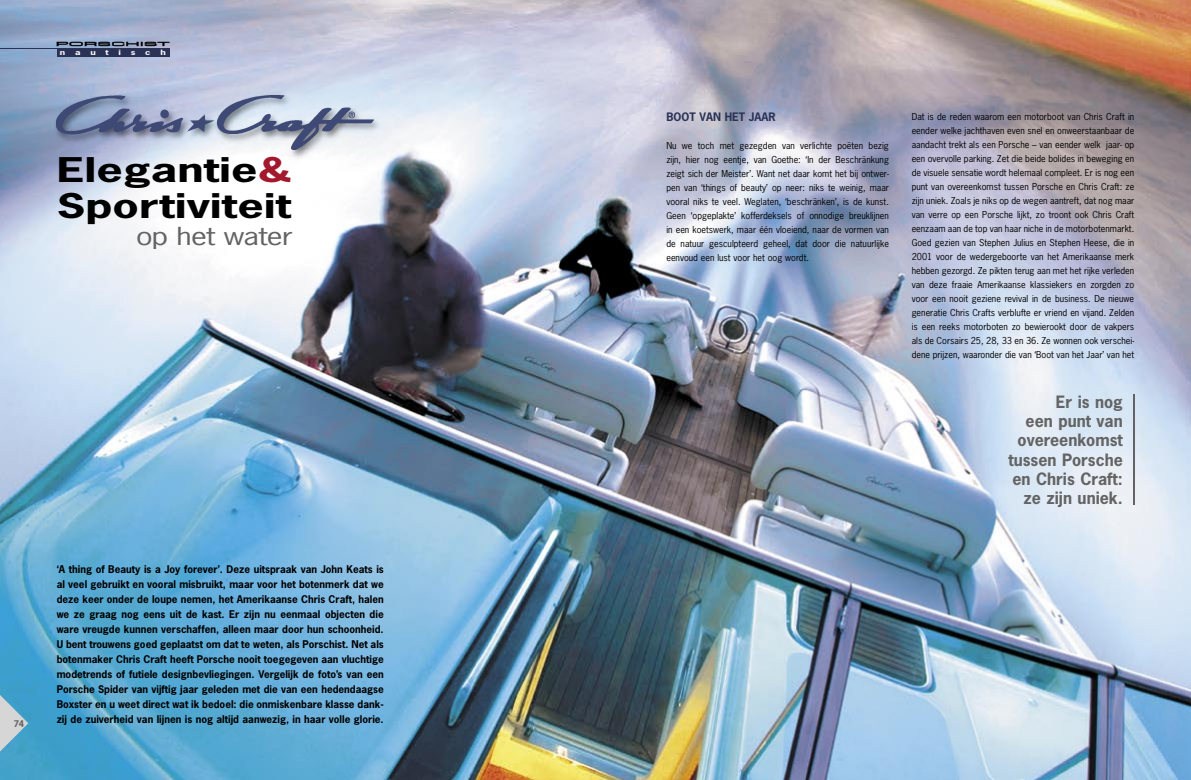
<style>
.page{position:relative;width:1191px;height:780px;background:#fff}
.page>*{position:absolute;margin:0;border:0;box-sizing:border-box;transform-origin:0 0}
.t1{font:700 32px/36px "News Gothic";color:#000;scale:1.45 1}
.t2{font:23.4px "News Gothic";letter-spacing:-.025em;color:#636363;scale:1.33 1}
.t3{font:700 16px/19.2px "News Gothic";color:#636363;text-align:right}
.t4{font:700 11px "News Gothic";color:#2a3356}
.t5{font:700 10px/15px "News Gothic";color:#000;text-align:justify}
.t6{font:9px/14px "News Gothic";color:#000;text-align:justify}
.t7{font:700 8.7px "News Gothic";color:#636363}
.t8{font:700 6.9px "News Gothic";color:#fff;scale:1.4 1}
.s1{color:#a3182c}
</style>
<div class="page">
<img style="left:0;top:0;width:1191px;height:780px">
<hr style="left:1133px;top:394px;width:1px;height:110px;background:#636363">
<div style="left:57px;top:48px;width:112px;height:9px;background:#2a3356"></div>
<hr style="left:0;top:48px;width:169px;height:1px;background:#2a3356">
<svg style="left:57px;top:42px;width:112px;height:4px"></svg>
<img style="left:52px;top:91px;width:330px;height:69px">
<img style="left:57px;top:95px;width:316px;height:55px">
<svg style="left:0;top:666px;width:28px;height:113px;background:#66adcd"></svg>
<p class="t8" style="left:60px;top:47px;width:5px">n</p>
<p class="t8" style="left:75px;top:47px;width:5px">a</p>
<p class="t8" style="left:90px;top:47px;width:5px">u</p>
<p class="t8" style="left:106px;top:47px;width:4px">t</p>
<p class="t8" style="left:119px;top:47px;width:3px">i</p>
<p class="t8" style="left:131px;top:47px;width:5px">s</p>
<p class="t8" style="left:145px;top:47px;width:5px">c</p>
<p class="t8" style="left:160px;top:47px;width:5px">h</p>
<h1 class="t1" style="left:57px;top:150px;width:163px">Elegantie<span class="s1">&amp;<br></span>Sportiviteit</h1>
<h2 class="t2" style="left:136px;top:221px;width:119px">op het water</h2>
<p class="t7" style="left:14px;top:717px;width:12px">74</p>
<p class="t5" style="left:57px;top:561px;width:328px">‘A thing of Beauty is a Joy forever’. Deze uitspraak van John Keats is al veel gebruikt en vooral misbruikt, maar voor het botenmerk dat we deze keer onder de loupe nemen, het Amerikaanse Chris Craft, halen we ze graag nog eens uit de kast. Er zijn nu eenmaal objecten die ware vreugde kunnen verschaffen, alleen maar door hun schoonheid.<br>U bent trouwens goed geplaatst om dat te weten, als Porschist. Net als botenmaker Chris Craft heeft Porsche nooit toegegeven aan vluchtige modetrends of futiele designbevliegingen. Vergelijk de foto’s van een Porsche Spider van vijftig jaar geleden met die van een hedendaagse Boxster en u weet direct wat ik bedoel: die onmiskenbare klasse dank&shy;zij de zuiverheid van lijnen is nog altijd aanwezig, in haar volle glorie.</p>
<p class="t4" style="left:666px;top:110px;width:111px">BOOT VAN HET JAAR</p>
<p class="t6" style="left:666px;top:138px;width:224px">Nu we toch met gezegden van verlichte poëten bezig zijn, hier nog eentje, van Goethe: ‘In der Beschränkung zeigt sich der Meister’. Want net daar komt het bij ontwer&shy;pen van ‘things of beauty’ op neer: niks te weinig, maar vooral niks te veel. Weglaten, ‘beschränken’, is de kunst.<br>Geen ‘opgeplakte’ kofferdeksels of onnodige breuklijnen in een koetswerk, maar één vloeiend, naar de vormen van de natuur gesculpteerd geheel, dat door die natuurlijke eenvoud een lust voor het oog wordt.</p>
<p class="t6" style="left:911px;top:109px;width:224px">Dat is de reden waarom een motorboot van Chris Craft in eender welke jachthaven even snel en onweerstaanbaar de aandacht trekt als een Porsche – van eender welk jaar- op een overvolle parking. Zet die beide bolides in beweging en de visuele sensatie wordt helemaal compleet. Er is nog een punt van overeenkomst tussen Porsche en Chris Craft: ze zijn uniek. Zoals je niks op de wegen aantreft, dat nog maar van verre op een Porsche lijkt, zo troont ook Chris Craft eenzaam aan de top van haar niche in de motorbotenmarkt.<br>Goed gezien van Stephen Julius en Stephen Heese, die in 2001 voor de wedergeboorte van het Amerikaanse merk hebben gezorgd. Ze pikten terug aan met het rijke verleden van deze fraaie Amerikaanse klassiekers en zorgden zo voor een nooit geziene revival in de business. De nieuwe generatie Chris Crafts verblufte er vriend en vijand. Zelden is een reeks motorboten zo bewierookt door de vakpers als de Corsairs 25, 28, 33 en 36. Ze wonnen ook verschei&shy;dene prijzen, waaronder die van ‘Boot van het Jaar’ van het</p>
<h3 class="t3" style="left:1008px;top:392px;width:116px">Er is nog<br>een punt van overeenkomst tussen Porsche en Chris Craft: ze zijn uniek.</h3>
</div>
